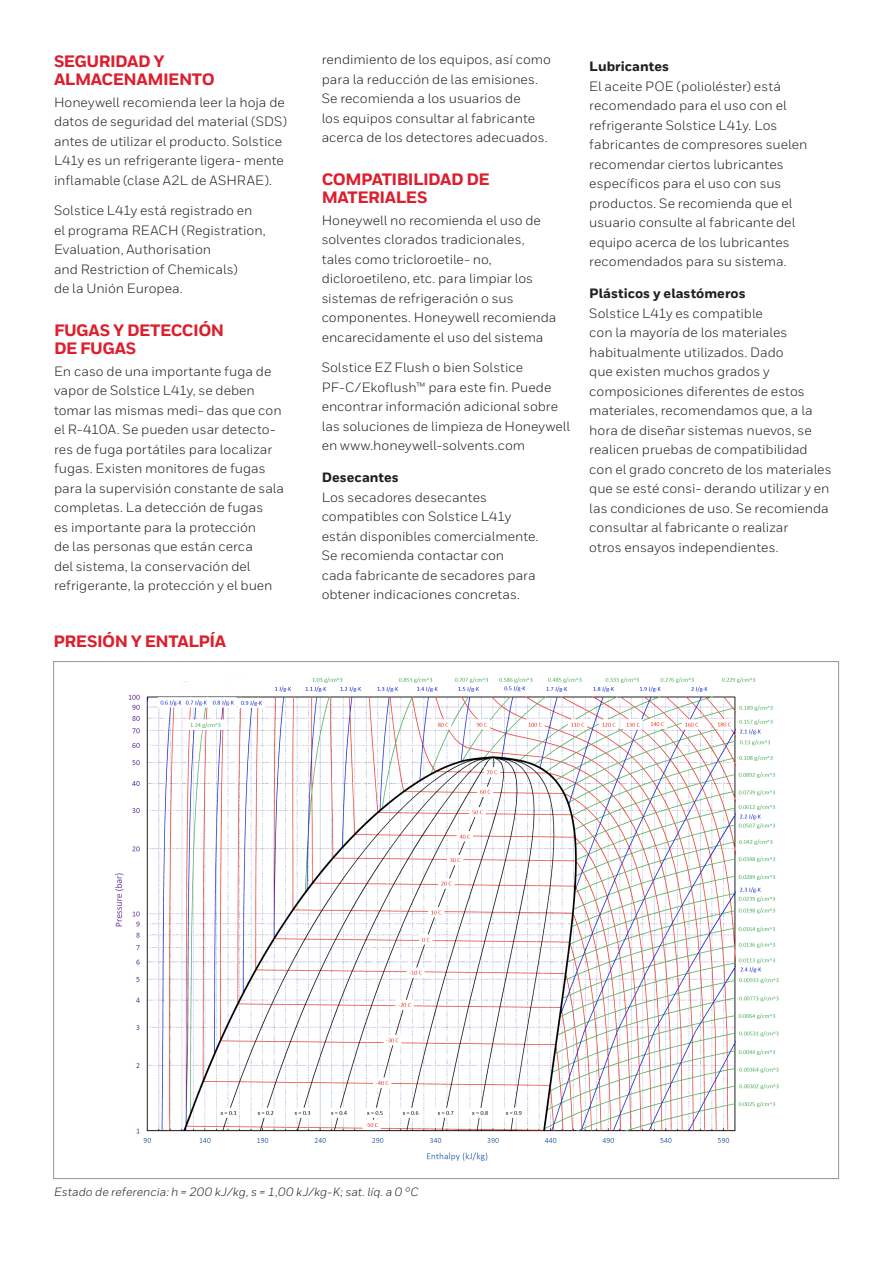
<style>
.page{position:relative;width:893px;height:1263px;background:#fff}
.page>*{position:absolute;margin:0;border:0;box-sizing:border-box;transform-origin:0 0}
.Heading_2__11_12{font:800 16.5px/18px "Honeywell Sans";letter-spacing:-.03em;color:#dc1f2e}
.Body__9_13_pt{font:13.5px/19.5px "Honeywell Sans";color:#231f20}
.Body_Heading{font:800 13.5px "Honeywell Sans";color:#231f20}
.Caption__8_11{font:italic 12px "Honeywell Sans";color:#231f20}
</style>
<div class="page">
<img style="left:115px;top:677px;width:664px;height:484px">
<p class="Heading_2__11_12" style="left:54px;top:53px;width:162px">SEGURIDAD Y<br>ALMACENAMIENTO</p>
<p class="Body__9_13_pt" style="left:54px;top:93px;width:235px">Honeywell recomienda leer la hoja de datos de seguridad del material (SDS) antes de utilizar el producto. Solstice L41y es un refrigerante ligera- mente inflamable (clase A2L de ASHRAE).</p>
<p class="Body__9_13_pt" style="left:54px;top:201px;width:213px">Solstice L41y está registrado en el programa REACH (Registration,<br>Evaluation, Authorisation<br>and Restriction of Chemicals)<br>de la Unión Europea.</p>
<p class="Heading_2__11_12" style="left:54px;top:321px;width:172px">FUGAS Y DETECCIÓN<br>DE FUGAS</p>
<p class="Body__9_13_pt" style="left:54px;top:361px;width:232px">En caso de una importante fuga de vapor de Solstice L41y, se deben tomar las mismas medi- das que con el R-410A. Se pueden usar detecto&shy;res de fuga portátiles para localizar fugas. Existen monitores de fugas para la supervisión constante de sala completas. La detección de fugas<br>es importante para la protección<br>de las personas que están cerca<br>del sistema, la conservación del refrigerante, la protección y el buen</p>
<p class="Heading_2__11_12" style="left:54px;top:633px;width:174px">PRESIÓN Y ENTALPÍA</p>
<p class="Body__9_13_pt" style="left:322px;top:50px;width:231px">rendimiento de los equipos, así como para la reducción de las emisiones.<br>Se recomienda a los usuarios de<br>los equipos consultar al fabricante acerca de los detectores adecuados.</p>
<p class="Heading_2__11_12" style="left:322px;top:171px;width:170px">COMPATIBILIDAD DE<br>MATERIALES</p>
<p class="Body__9_13_pt" style="left:322px;top:211px;width:236px">Honeywell no recomienda el uso de solventes clorados tradicionales, tales como tricloroetile- no, dicloroetileno, etc. para limpiar los sistemas de refrigeración o sus componentes. Honeywell recomienda encarecidamente el uso del sistema</p>
<p class="Body__9_13_pt" style="left:322px;top:358px;width:250px">Solstice EZ Flush o bien Solstice PF-C/Ekoflush™ para este fin. Puede encontrar información adicional sobre las soluciones de limpieza de Honeywell en www.honeywell-solvents.com</p>
<p class="Body_Heading" style="left:322px;top:469px;width:79px">Desecantes</p>
<p class="Body__9_13_pt" style="left:322px;top:487px;width:218px">Los secadores desecantes compatibles con Solstice L41y están disponibles comercialmente.<br>Se recomienda contactar con<br>cada fabricante de secadores para obtener indicaciones concretas.</p>
<p class="Body_Heading" style="left:589px;top:58px;width:81px">Lubricantes</p>
<p class="Body__9_13_pt" style="left:589px;top:76px;width:220px">El aceite POE (polioléster) está recomendado para el uso con el refrigerante Solstice L41y. Los fabricantes de compresores suelen recomendar ciertos lubricantes específicos para el uso con sus productos. Se recomienda que el usuario consulte al fabricante del equipo acerca de los lubricantes recomendados para su sistema.</p>
<p class="Body_Heading" style="left:589px;top:285px;width:158px">Plásticos y elastómeros</p>
<p class="Body__9_13_pt" style="left:589px;top:303px;width:244px">Solstice L41y es compatible<br>con la mayoría de los materiales habitualmente utilizados. Dado<br>que existen muchos grados y composiciones diferentes de estos materiales, recomendamos que, a la hora de diseñar sistemas nuevos, se realicen pruebas de compatibilidad con el grado concreto de los materiales que se esté consi- derando utilizar y en las condiciones de uso. Se recomienda consultar al fabricante o realizar<br>otros ensayos independientes.</p>
<p class="Caption__8_11" style="left:54px;top:1184px;width:366px">Estado de referencia: h = 200 kJ/kg, s = 1,00 kJ/kg-K; sat. líq. a 0 °C</p>
</div>
